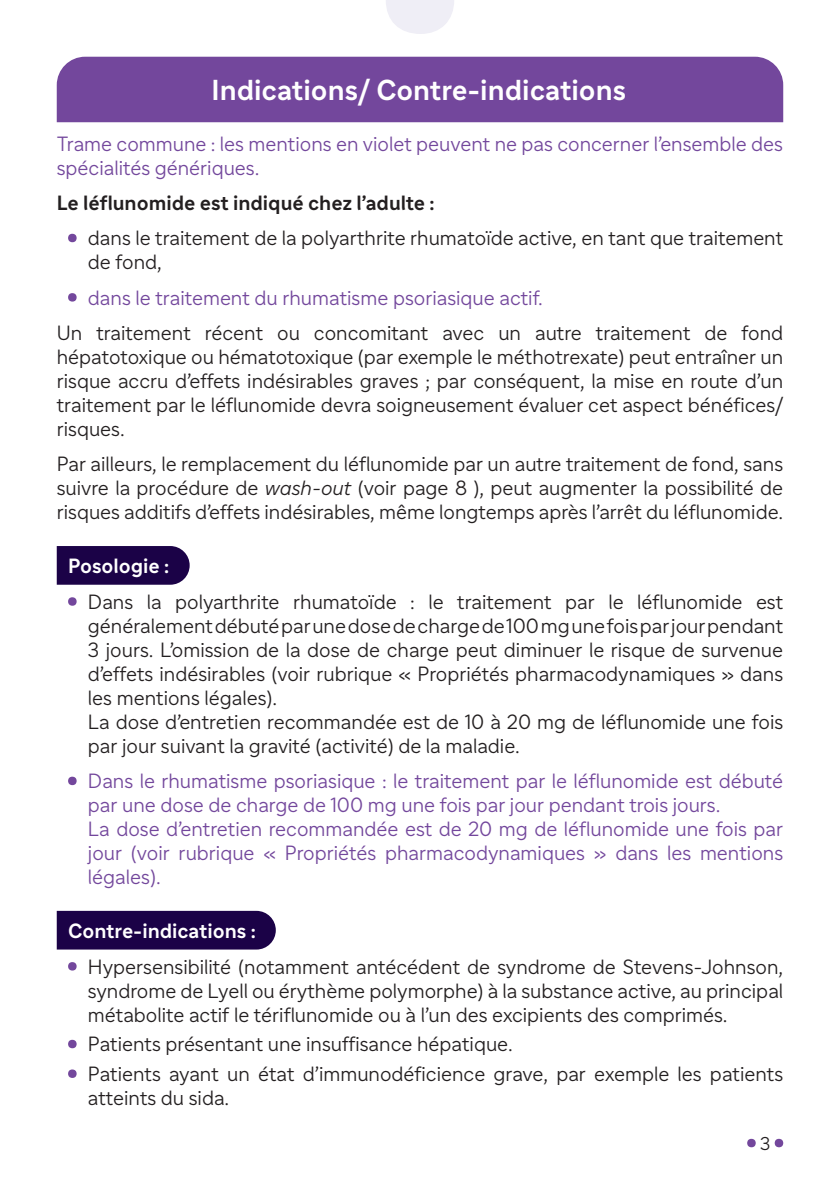
<style>
.page{position:relative;width:840px;height:1191px;background:#fff}
.page>*{position:absolute;margin:0;border:0;box-sizing:border-box;transform-origin:0 0}
.t1{font:700 28px "Sanofi Sans 6";color:#fff}
.t2{font:300 20px/24px "Sanofi Sans 6";color:#231f20}
.t3{font:300 20px/24px "Sanofi Sans 6";color:#73479c}
.t4{font:700 20px "Sanofi Sans 6";color:#231f20}
.t5{font:700 20px "Sanofi Sans 6";color:#fff}
.t6{font:300 18px "Sanofi Sans 6";color:#231f20}
.s1{font-style:italic}
</style>
<div class="page">
<div style="left:57px;top:57px;width:725px;height:65px;background:#73479c"></div>
<svg style="left:386px;top:0;width:68px;height:34px"></svg>
<svg style="left:68px;top:234px;width:9px;height:8px"></svg>
<svg style="left:68px;top:293px;width:9px;height:8px"></svg>
<div style="left:57px;top:546px;width:132px;height:39px;background:#1b0247"></div>
<svg style="left:68px;top:597px;width:9px;height:9px"></svg>
<svg style="left:68px;top:776px;width:9px;height:9px"></svg>
<div style="left:57px;top:911px;width:219px;height:38px;background:#1b0247"></div>
<svg style="left:68px;top:962px;width:9px;height:8px"></svg>
<svg style="left:68px;top:1039px;width:9px;height:9px"></svg>
<svg style="left:68px;top:1069px;width:9px;height:9px"></svg>
<svg style="left:747px;top:1138px;width:8px;height:9px"></svg>
<svg style="left:774px;top:1138px;width:8px;height:9px"></svg>
<h1 class="t1" style="left:211px;top:72px;width:416px">Indications/ Contre-indications</h1>
<p class="t3" style="left:57px;top:131px;width:727px">Trame commune : les mentions en violet peuvent ne pas concerner l’ensemble des spécialités génériques.</p>
<p class="t4" style="left:57px;top:190px;width:379px">Le léflunomide est indiqué chez l’adulte :</p>
<p class="t2" style="left:88px;top:226px;width:696px">dans le traitement de la polyarthrite rhumatoïde active, en tant que traitement de fond,</p>
<p class="t3" style="left:88px;top:285px;width:456px">dans le traitement du rhumatisme psoriasique actif.</p>
<p class="t2" style="left:57px;top:321px;width:727px;text-align:justify">Un traitement récent ou concomitant avec un autre traitement de fond hépatotoxique ou hématotoxique (par exemple le méthotrexate) peut entraîner un risque accru d’effets indésirables graves ; par conséquent, la mise en route d’un traitement par le léflunomide devra soigneusement évaluer cet aspect bénéfices/ risques.</p>
<p class="t2" style="left:57px;top:452px;width:727px;text-align:justify">Par ailleurs, le remplacement du léflunomide par un autre traitement de fond, sans suivre la procédure de <span class="s1">wash-out</span> (voir page 8 ), peut augmenter la possibilité de risques additifs d’effets indésirables, même longtemps après l’arrêt du léflunomide.</p>
<p class="t5" style="left:68px;top:554px;width:103px">Posologie :</p>
<p class="t2" style="left:88px;top:589px;width:696px">Dans la polyarthrite rhumatoïde : le traitement par le léflunomide est généralement débuté par une dose de charge de 100 mg une fois par jour pendant 3 jours. L’omission de la dose de charge peut diminuer le risque de survenue d’effets indésirables (voir rubrique « Propriétés pharmacodynamiques » dans les mentions légales).<br>La dose d’entretien recommandée est de 10 à 20 mg de léflunomide une fois par jour suivant la gravité (activité) de la maladie.</p>
<p class="t3" style="left:88px;top:769px;width:696px">Dans le rhumatisme psoriasique : le traitement par le léflunomide est débuté par une dose de charge de 100 mg une fois par jour pendant trois jours.<br>La dose d’entretien recommandée est de 20 mg de léflunomide une fois par jour (voir rubrique « Propriétés pharmacodynamiques » dans les mentions légales).</p>
<p class="t5" style="left:68px;top:918px;width:189px">Contre-indications :</p>
<p class="t2" style="left:88px;top:954px;width:696px;text-align:justify">Hypersensibilité (notamment antécédent de syndrome de Stevens-Johnson, syndrome de Lyell ou érythème polymorphe) à la substance active, au principal métabolite actif le tériflunomide ou à l’un des excipients des comprimés.</p>
<p class="t2" style="left:88px;top:1029px;width:696px;line-height:29.6px">Patients présentant une insuffisance hépatique.<br>Patients ayant un état d’immunodéficience grave, par exemple les patients</p>
<p class="t2" style="left:88px;top:1085px;width:143px">atteints du sida.</p>
<p class="t6" style="left:759px;top:1133px;width:12px">3</p>
</div>
